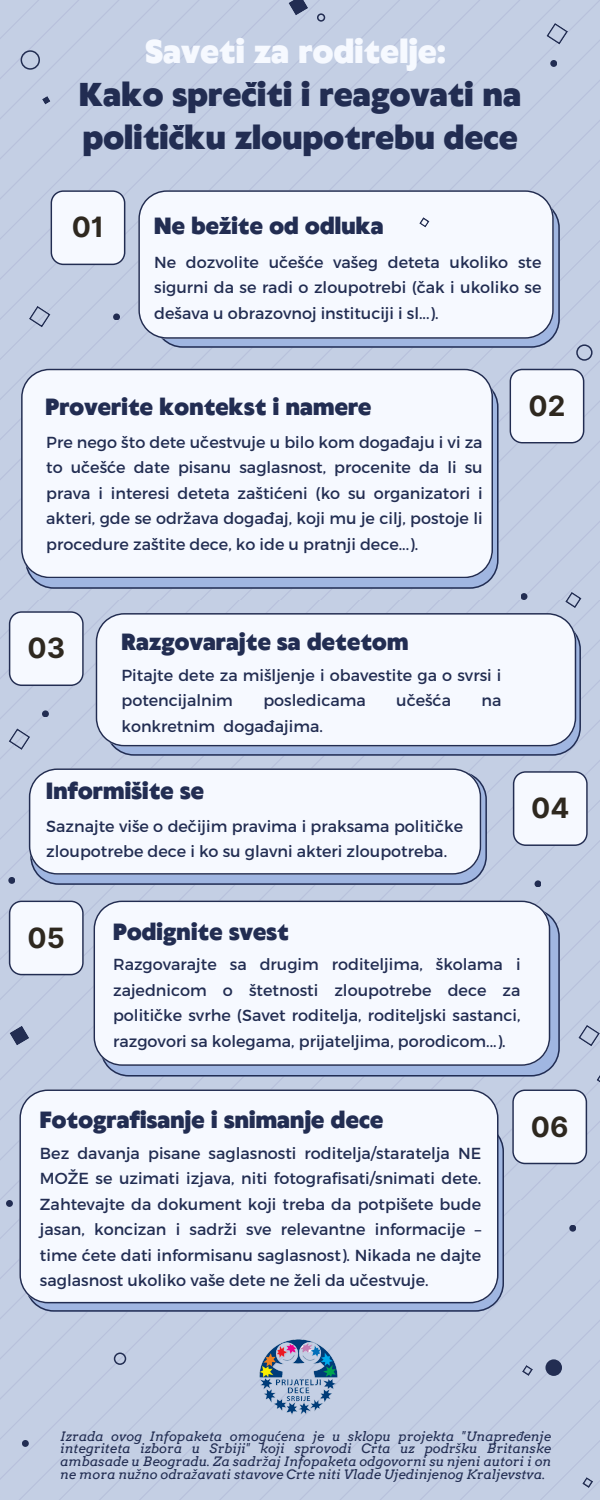
<style>
.page{position:relative;width:600px;height:1500px;background:#fff}
.page>*{position:absolute;margin:0;border:0;box-sizing:border-box;transform-origin:0 0}
.t1{font:900 31px/42.8px "Klein Text";letter-spacing:.01em;color:#222d52;text-align:center}
.t2{font:700 28px "Inter";color:#2e281f}
.t3{font:900 22px "Klein Text";letter-spacing:.01em;color:#222d52}
.t4{font:16px/25.5px "Montserrat";color:#222d52;text-align:justify}
.t5{font:italic 13px/12.8px "Arvo";color:#222d52;text-align:justify}
.s1{color:#f6f9ff}
.s2{font-family:"Noto Sans"}
</style>
<div class="page">
<div style="left:0;top:0;width:600px;height:600px;background:#c4cfe4"></div>
<div style="left:39px;top:39px;width:561px;height:561px;background:#c4cfe4"></div>
<div style="left:79px;top:79px;width:521px;height:521px;background:#c4cfe4"></div>
<div style="left:119px;top:119px;width:481px;height:481px;background:#c4cfe4"></div>
<div style="left:160px;top:160px;width:440px;height:440px;background:#c4cfe4"></div>
<div style="left:240px;top:240px;width:360px;height:360px;background:#c4cfe4"></div>
<div style="left:280px;top:280px;width:320px;height:320px;background:#c4cfe4"></div>
<div style="left:320px;top:320px;width:280px;height:280px;background:#c4cfe4"></div>
<svg style="left:360px;top:360px;width:240px;height:240px;background:#bec9de"></svg>
<div style="left:0;top:1200px;width:600px;height:300px;background:#c4cfe4"></div>
<div style="left:39px;top:1239px;width:561px;height:261px;background:#c4cfe4"></div>
<div style="left:79px;top:1279px;width:521px;height:221px;background:#c4cfe4"></div>
<div style="left:119px;top:1319px;width:481px;height:181px;background:#c4cfe4"></div>
<div style="left:160px;top:1360px;width:440px;height:140px;background:#c4cfe4"></div>
<div style="left:200px;top:1400px;width:400px;height:100px;background:#c4cfe4"></div>
<div style="left:0;top:600px;width:600px;height:590px;background:#c4cfe4"></div>
<div style="left:160px;top:760px;width:440px;height:329px;background:#c4cfe4"></div>
<div style="left:240px;top:840px;width:360px;height:249px;background:#c4cfe4"></div>
<svg style="left:280px;top:880px;width:320px;height:209px;background:#c0cbe1"></svg>
<div style="left:320px;top:920px;width:280px;height:169px;background:#c4cfe4"></div>
<div style="left:360px;top:960px;width:240px;height:129px;background:#c4cfe4"></div>
<div style="left:400px;top:1000px;width:200px;height:89px;background:#c4cfe4"></div>
<svg style="left:154px;top:199px;width:406px;height:149px;background:#8da0c8"></svg>
<div style="left:138px;top:190px;width:416px;height:149px;background:#f6f9ff"></div>
<svg style="left:51px;top:190px;width:74px;height:75px"></svg>
<svg style="left:25px;top:578px;width:415px;height:10px;background:#97abd5"></svg>
<div style="left:21px;top:369px;width:419px;height:209px;background:#f6f9ff"></div>
<svg style="left:160px;top:621px;width:421px;height:135px;background:#8a9dc4"></svg>
<div style="left:160px;top:613px;width:416px;height:133px;background:#f6f9ff"></div>
<svg style="left:30px;top:771px;width:457px;height:114px;background:#8fa2ca"></svg>
<div style="left:29px;top:768px;width:452px;height:107px;background:#f6f9ff"></div>
<svg style="left:100px;top:908px;width:460px;height:168px;background:#93a7d0"></svg>
<div style="left:94px;top:901px;width:456px;height:165px;background:#f6f9ff"></div>
<svg style="left:513px;top:771px;width:75px;height:75px"></svg>
<svg style="left:9px;top:901px;width:75px;height:74px"></svg>
<svg style="left:29px;top:306px;width:22px;height:21px"></svg>
<svg style="left:546px;top:23px;width:22px;height:22px"></svg>
<svg style="left:576px;top:344px;width:17px;height:17px"></svg>
<svg style="left:0;top:600px;width:160px;height:160px"></svg>
<svg style="left:440px;top:369px;width:160px;height:239px"></svg>
<div style="left:550px;top:60px;width:7px;height:7px;background:#222d52;border-radius:50%"></div>
<div style="left:0;top:0;width:160px;height:160px;background:#c4cfe4"></div>
<div style="left:113px;top:313px;width:7px;height:7px;background:#222d52;border-radius:50%"></div>
<div style="left:42px;top:710px;width:7px;height:7px;background:#222d52;border-radius:50%"></div>
<div style="left:535px;top:880px;width:6px;height:7px;background:#222d52;border-radius:50%"></div>
<div style="left:569px;top:1225px;width:7px;height:7px;background:#222d52;border-radius:50%"></div>
<div style="left:22px;top:1440px;width:7px;height:7px;background:#222d52;border-radius:50%"></div>
<svg style="left:9px;top:1026px;width:20px;height:20px"></svg>
<svg style="left:419px;top:217px;width:11px;height:10px"></svg>
<div style="left:0;top:1190px;width:160px;height:175px;background:#c4cfe4"></div>
<div style="left:240px;top:1440px;width:360px;height:60px;background:#c4cfe4"></div>
<div style="left:545px;top:1359px;width:17px;height:17px;background:#222d52;border-radius:50%"></div>
<div style="left:6px;top:1200px;width:7px;height:7px;background:#222d52;border-radius:50%"></div>
<div style="left:521px;top:593px;width:6px;height:7px;background:#222d52;border-radius:50%"></div>
<svg style="left:288px;top:0;width:20px;height:15px"></svg>
<svg style="left:317px;top:13px;width:8px;height:9px"></svg>
<div style="left:8px;top:877px;width:7px;height:7px;background:#222d52;border-radius:50%"></div>
<svg style="left:522px;top:1365px;width:11px;height:11px"></svg>
<svg style="left:25px;top:1200px;width:479px;height:111px;background:#8ca0c9"></svg>
<div style="left:19px;top:1089px;width:480px;height:214px;background:#f6f9ff"></div>
<img style="left:247px;top:1327px;width:106px;height:137px">
<svg style="left:440px;top:1025px;width:160px;height:175px"></svg>
<h2 class="t1" style="left:79px;top:33px;width:443px"><span class="s1">Saveti za roditelje:<br></span>Kako sprečiti i reagovati na političku zloupotrebu dece</h2>
<h1 class="t2" style="left:72px;top:211px;width:34px">01</h1>
<p class="t3" style="left:154px;top:215px;width:231px">Ne bežite od odluka</p>
<p class="t4" style="left:154px;top:248px;width:389px">Ne dozvolite učešće vašeg deteta ukoliko ste sigurni da se radi o zloupotrebi (čak i ukoliko se dešava u obrazovnoj instituciji i sl...).</p>
<p class="t3" style="left:45px;top:396px;width:327px">Proverite kontekst i namere</p>
<p class="t4" style="left:46px;top:429px;width:438px">Pre nego što dete učestvuje u bilo kom događaju i vi za to učešće date pisanu saglasnost, procenite da li su prava i interesi deteta zaštićeni (ko su organizatori i akteri, gde se održava događaj, koji mu je cilj, postoje li procedure zaštite dece, ko ide u pratnji dece...).</p>
<p class="t2" style="left:529px;top:389px;width:38px">02</p>
<h2 class="t2" style="left:27px;top:631px;width:39px">03</h2>
<h3 class="t3" style="left:122px;top:631px;width:288px">Razgovarajte sa detetom</h3>
<h2 class="t4" style="left:122px;top:662px;width:381px">Pitajte dete za mišljenje i obavestite ga o svrsi i potencijalnim</h2>
<h2 class="t4" style="left:263px;top:687px;width:104px">posledicama</h2>
<h2 class="t4" style="left:396px;top:687px;width:56px">učešća</h2>
<h2 class="t4" style="left:481px;top:687px;width:21px">na</h2>
<h2 class="t4" style="left:122px;top:713px;width:203px">konkretnim događajima.</h2>
<h3 class="t3" style="left:46px;top:779px;width:159px">Informišite se</h3>
<h2 class="t4" style="left:46px;top:812px;width:418px">Saznajte više o dečijim pravima i praksama političke zloupotrebe dece i ko su glavni akteri zloupotreba.</h2>
<h3 class="t2" style="left:531px;top:791px;width:40px">04</h3>
<h2 class="t2" style="left:28px;top:921px;width:39px">05</h2>
<p class="t3" style="left:113px;top:920px;width:177px">Podignite svest</p>
<p class="t4" style="left:113px;top:951px;width:409px">Razgovarajte sa drugim roditeljima, školama i zajednicom o štetnosti zloupotrebe dece za političke svrhe (Savet roditelja, roditeljski sastanci, razgovori sa kolegama, prijateljima, porodicom...).</p>
<p class="t3" style="left:40px;top:1109px;width:345px">Fotografisanje i snimanje dece</p>
<h3 class="t4" style="left:40px;top:1140px;width:443px">Bez davanja pisane saglasnosti roditelja/staratelja NE MOŽE se uzimati izjava, niti fotografisati/snimati dete.<br>Zahtevajte da dokument koji treba da potpišete bude jasan, koncizan i sadrži sve relevantne informacije – time ćete dati informisanu saglasnost). Nikada ne dajte saglasnost ukoliko vaše dete ne želi da učestvuje.</h3>
<h3 class="t2" style="left:531px;top:1110px;width:39px">06</h3>
<h2 class="t5" style="left:60px;top:1430px;width:493px">Izrada ovog Infopaketa omogu<span class="s2">ć</span>ena je u sklopu projekta "Unapre<span class="s2">đ</span>enje integriteta izbora u Srbiji" koji sprovodi Crta uz podr<span class="s2">š</span>ku Britanske ambasade u Beogradu. Za sadr<span class="s2">ž</span>aj Infopaketa odgovorni su njeni autori i on ne mora nu<span class="s2">ž</span>no odra<span class="s2">ž</span>avati stavove Crte niti Vlade Ujedinjenog Kraljevstva.</h2>
</div>
